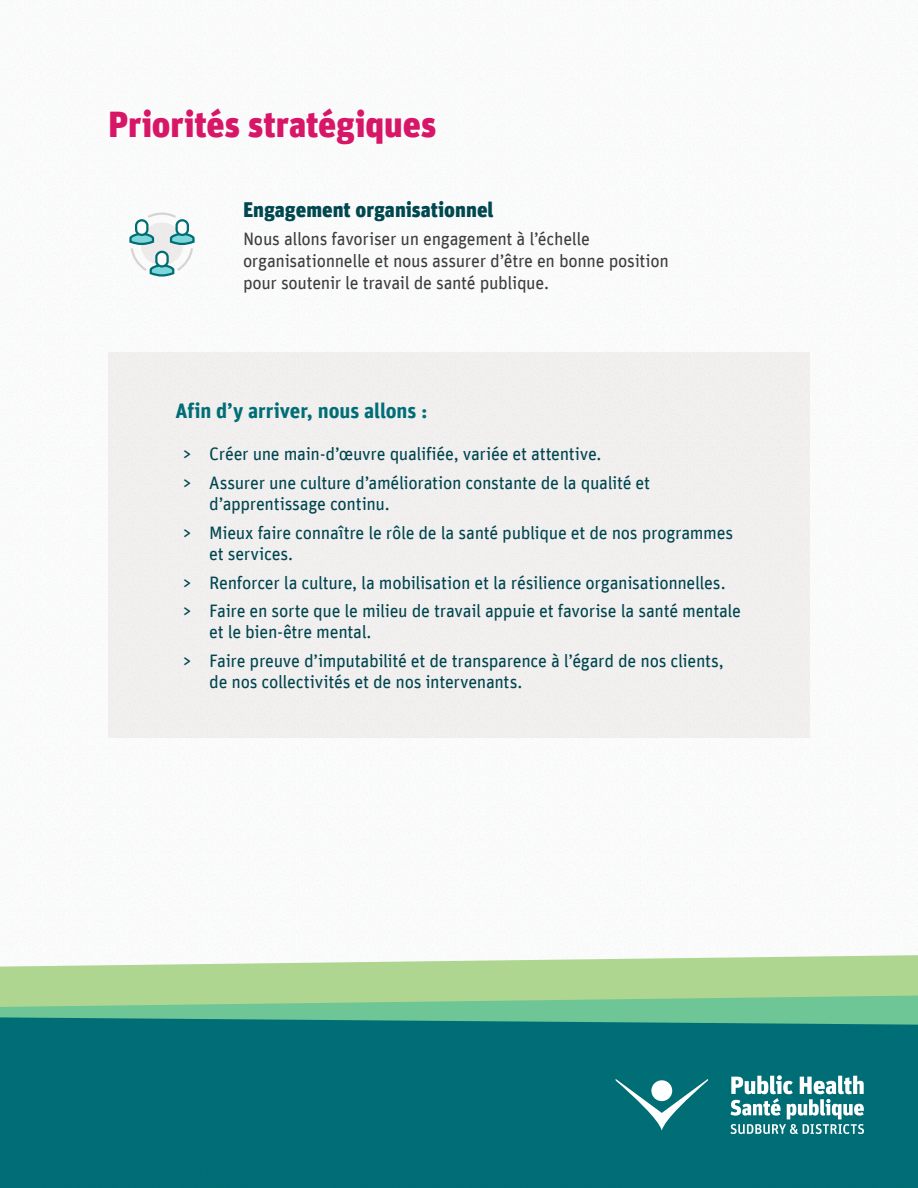
<style>
.page{position:relative;width:918px;height:1188px;background:#fff}
.page>*{position:absolute;margin:0;border:0;box-sizing:border-box;transform-origin:0 0}
.t1{font:900 36px "Unit Offc Pro";letter-spacing:-.005em;color:#d71667}
.t2{font:700 21px "Unit Offc Pro";letter-spacing:-.005em;color:#007078}
.Heading3{font:900 21px "Unit Offc Pro";color:#004750}
.t3{font:18px/28.3px "Unit Offc Pro";letter-spacing:-.02em;color:#004750}
.Priority_body{font:18px/21.6px "Unit Offc Pro";letter-spacing:-.02em;color:#3e3e3f}
</style>
<div class="page">
<div style="left:0;top:1025px;width:918px;height:163px;background:#006e75"></div>
<svg style="left:616px;top:1079px;width:92px;height:51px"></svg>
<div style="left:651px;top:1080px;width:21px;height:21px;background:#fff;border-radius:50%"></div>
<svg style="left:730px;top:1075px;width:134px;height:59px"></svg>
<svg style="left:0;top:1007px;width:918px;height:18px"></svg>
<svg style="left:0;top:955px;width:918px;height:52px;fill:#aed690"></svg>
<svg style="left:129px;top:212px;width:66px;height:65px"></svg>
<div style="left:136px;top:220px;width:11px;height:15px;background:#fff;border-radius:5px"></div>
<div style="left:135px;top:219px;width:13px;height:17px;border:2px solid #007078;border-radius:5px"></div>
<div style="left:108px;top:353px;width:702px;height:385px;background:#f6f3f3"></div>
<h1 class="t1" style="left:108px;top:97px;width:330px">Priorités stratégiques</h1>
<h3 class="Heading3" style="left:243px;top:194px;width:252px">Engagement organisationnel</h3>
<p class="Priority_body" style="left:243px;top:228px;width:427px">Nous allons favoriser un engagement à l’échelle organisationnelle et nous assurer d’être en bonne position pour soutenir le travail de santé publique.</p>
<p class="t2" style="left:176px;top:396px;width:254px">Afin d’y arriver, nous allons :</p>
<p class="t3" style="left:182px;top:439px;width:469px">&gt; Créer une main-d’œuvre qualifiée, variée et attentive.<br>&gt; Assurer une culture d’amélioration constante de la qualité et</p>
<p class="t3" style="left:182px;top:489px;width:553px;text-indent:27px">d’apprentissage continu.<br>&gt; Mieux faire connaître le rôle de la santé publique et de nos programmes</p>
<p class="t3" style="left:182px;top:539px;width:560px;text-indent:27px">et services.<br>&gt; Renforcer la culture, la mobilisation et la résilience organisationnelles.<br>&gt; Faire en sorte que le milieu de travail appuie et favorise la santé mentale</p>
<p class="t3" style="left:182px;top:617px;width:543px;text-indent:27px">et le bien-être mental.<br>&gt; Faire preuve d’imputabilité et de transparence à l’égard de nos clients,</p>
<p class="t3" style="left:209px;top:667px;width:315px">de nos collectivités et de nos intervenants.</p>
</div>
